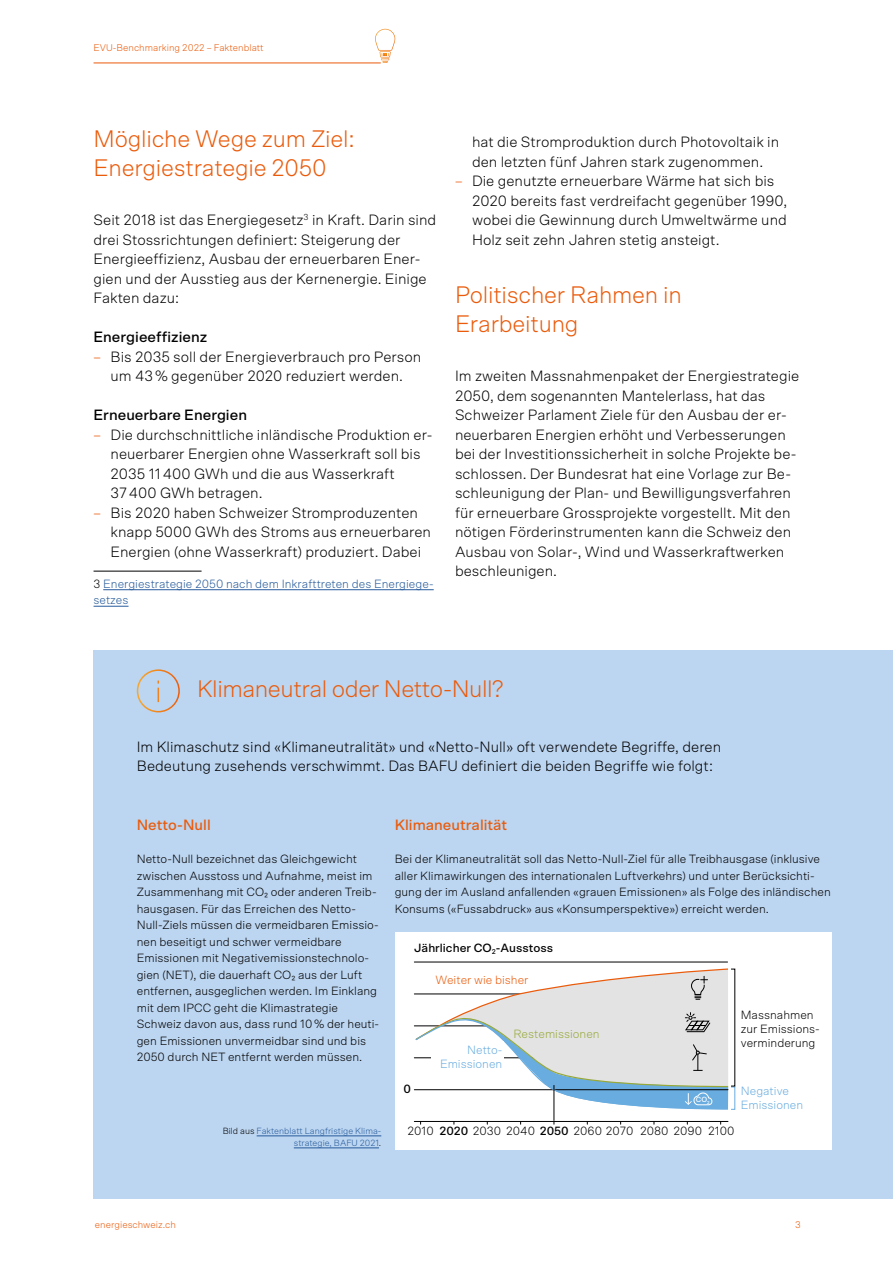
<style>
.page{position:relative;width:893px;height:1263px;background:#fff}
.page>*{position:absolute;margin:0;border:0;box-sizing:border-box;transform-origin:0 0}
.t1{font:300 24px/29.2px "Scto Grotesk A";letter-spacing:-.01em;color:#ea5b0b}
.t2{font:300 15px/19.5px "Scto Grotesk A";color:#000}
.t3{font:500 15px "Scto Grotesk A";color:#000}
.t4{font:500 15px "Scto Grotesk A";color:#ea5b0b}
.t5{font:300 12px/16.5px "Scto Grotesk A";color:#000}
.t6{font:300 12px/16.5px "Scto Grotesk A";color:#275b9b}
.t7{font:300 12px/14.4px "Scto Grotesk A";color:#69acdf}
.t8{font:500 12px "Scto Grotesk A";color:#000}
.t9{font:300 12px "Scto Grotesk A";color:#ea5b0b}
.t10{font:300 12px "Scto Grotesk A";color:#98a93a}
.t11{font:300 9.75px "Scto Grotesk A";color:#ea5b0b}
.t12{font:300 9px/12px "Scto Grotesk A";color:#275b9b;text-align:right}
.t13{font:500 7.5px "Scto Grotesk A";color:#fff}
.s1{color:#ea5b0b}
.s2{color:#000}
.s3{font-weight:500}
</style>
<div class="page">
<svg style="left:375px;top:29px;width:20px;height:34px"></svg>
<hr style="left:94px;top:63px;width:287px;height:1px;background:#ea5b0b">
<hr style="left:94px;top:571px;width:108px;height:1px;background:#000">
<hr style="left:103px;top:589px;width:331px;height:1px;background:#275b9b">
<hr style="left:94px;top:606px;width:35px;height:1px;background:#275b9b">
<div style="left:94px;top:651px;width:799px;height:548px;background:#bcd5f0"></div>
<svg style="left:136px;top:669px;width:44px;height:44px"></svg>
<div style="left:395px;top:932px;width:437px;height:217px;background:#fff"></div>
<hr style="left:414px;top:1121px;width:314px;height:1px;background:#000">
<hr style="left:414px;top:1057px;width:314px;height:1px;background:#000">
<hr style="left:414px;top:994px;width:314px;height:1px;background:#000">
<hr style="left:414px;top:962px;width:314px;height:1px;background:#000">
<hr style="left:414px;top:1025px;width:314px;height:1px;background:#000">
<hr style="left:414px;top:1089px;width:314px;height:1px;background:#000">
<hr style="left:554px;top:1085px;width:1px;height:36px;background:#000">
<svg style="left:415px;top:968px;width:314px;height:143px"></svg>
<div style="left:731px;top:1086px;width:4px;height:24px;border:1px solid #69acdf"></div>
<hr style="left:257px;top:1135px;width:124px;height:1px;background:#275b9b">
<hr style="left:294px;top:1147px;width:85px;height:1px;background:#275b9b">
<p class="t11" style="left:94px;top:42px;width:172px">EVU-Benchmarking 2022 – Faktenblatt</p>
<h1 class="t1" style="left:94px;top:124px;width:263px">Mögliche Wege zum Ziel:<br>Energiestrategie 2050</h1>
<p class="t2" style="left:94px;top:210px;width:344px">Seit 2018 ist das Energiegesetz<sup>3</sup> in Kraft. Darin sind drei Stossrichtungen definiert: Steigerung der Energieeffizienz, Ausbau der erneuerbaren Ener&shy;gien und der Ausstieg aus der Kernenergie. Einige Fakten dazu:</p>
<p class="t3" style="left:94px;top:328px;width:115px">Energieeffizienz</p>
<p class="t2" style="left:94px;top:346px;width:329px;text-align:center"><span class="s1">–</span> Bis 2035 soll der Energieverbrauch pro Person um 43% gegenüber 2020 reduziert werden.</p>
<p class="t3" style="left:94px;top:406px;width:155px">Erneuerbare Energien</p>
<p class="t2" style="left:111px;top:424px;width:324px;text-indent:-17px"><span class="s1">–</span> Die durchschnittliche inländische Produktion er&shy;neuerbarer Energien ohne Wasserkraft soll bis 2035 11400 GWh und die aus Wasserkraft 37400 GWh betragen.</p>
<p class="t2" style="left:111px;top:502px;width:322px;text-indent:-17px"><span class="s1">–</span> Bis 2020 haben Schweizer Stromproduzenten knapp 5000 GWh des Stroms aus erneuerbaren<br>Energien (ohne Wasserkraft) produziert. Dabei</p>
<p class="t6" style="left:94px;top:575px;width:342px"><span class="s2">3</span> Energiestrategie 2050 nach dem Inkrafttreten des Energiege&shy;setzes</p>
<p class="t2" style="left:472px;top:132px;width:309px">hat die Stromproduktion durch Photovoltaik in den letzten fünf Jahren stark zugenommen.</p>
<p class="t2" style="left:472px;top:171px;width:317px;text-indent:-17px"><span class="s1">–</span> Die genutzte erneuerbare Wärme hat sich bis 2020 bereits fast verdreifacht gegenüber 1990, wobei die Gewinnung durch Umweltwärme und Holz seit zehn Jahren stetig ansteigt.</p>
<h1 class="t1" style="left:455px;top:280px;width:228px">Politischer Rahmen in<br>Erarbeitung</h1>
<p class="t2" style="left:455px;top:366px;width:346px">Im zweiten Massnahmenpaket der Energiestrategie 2050, dem sogenannten Mantelerlass, hat das Schweizer Parlament Ziele für den Ausbau der er&shy;neuerbaren Energien erhöht und Verbesserungen bei der Investitionssicherheit in solche Projekte be&shy;schlossen. Der Bundesrat hat eine Vorlage zur Be&shy;schleunigung der Plan- und Bewilligungsverfahren für erneuerbare Grossprojekte vorgestellt. Mit den nötigen Förderinstrumenten kann die Schweiz den Ausbau von Solar-, Wind und Wasserkraftwerken beschleunigen.</p>
<h1 class="t1" style="left:197px;top:674px;width:308px">Klimaneutral oder Netto-Null?</h1>
<p class="t2" style="left:137px;top:736px;width:586px">Im Klimaschutz sind «Klimaneutralität» und «Netto-Null» oft verwendete Begriffe, deren<br>Bedeutung zusehends verschwimmt. Das BAFU definiert die beiden Begriffe wie folgt:</p>
<p class="t4" style="left:137px;top:815px;width:76px">Netto-Null</p>
<p class="t5" style="left:137px;top:851px;width:244px">Netto-Null bezeichnet das Gleichgewicht zwischen Ausstoss und Aufnahme, meist im Zusammenhang mit CO₂ oder anderen Treib&shy;hausgasen. Für das Erreichen des Netto-Null-Ziels müssen die vermeidbaren Emissio&shy;nen beseitigt und schwer vermeidbare Emissionen mit Negativemissionstechnolo&shy;gien (NET), die dauerhaft CO₂ aus der Luft entfernen, ausgeglichen werden. Im Einklang mit dem IPCC geht die Klimastrategie Schweiz davon aus, dass rund 10% der heuti&shy;gen Emissionen unvermeidbar sind und bis 2050 durch NET entfernt werden müssen.</p>
<p class="t12" style="left:223px;top:1125px;width:160px"><span class="s2">Bild aus</span> Faktenblatt Langfristige Klima&shy;strategie, BAFU 2021<span class="s2">.</span></p>
<p class="t4" style="left:395px;top:815px;width:114px">Klimaneutralität</p>
<p class="t5" style="left:395px;top:851px;width:438px">Bei der Klimaneutralität soll das Netto-Null-Ziel für alle Treibhausgase (inklusive aller Klimawirkungen des internationalen Luftverkehrs) und unter Berücksichti&shy;gung der im Ausland anfallenden «grauen Emissionen» als Folge des inländischen Konsums («Fussabdruck» aus «Konsumperspektive») erreicht werden.</p>
<p class="t8" style="left:414px;top:941px;width:140px">Jährlicher CO<sub>2</sub>-Ausstoss</p>
<p class="t8" style="left:403px;top:1082px;width:9px">0</p>
<p class="t9" style="left:435px;top:973px;width:95px">Weiter wie bisher</p>
<p class="t7" style="left:440px;top:1042px;width:64px;text-align:right">Netto-<br>Emissionen</p>
<p class="t10" style="left:513px;top:1026px;width:88px">Restemissionen</p>
<p class="t13" style="left:696px;top:1095px;width:15px">CO<sub>2</sub></p>
<p class="t5" style="left:741px;top:1007px;width:80px;line-height:14.4px">Massnahmen zur Emissions&shy;verminderung</p>
<p class="t7" style="left:741px;top:1083px;width:64px">Negative<br>Emissionen</p>
<p class="t5" style="left:407px;top:1123px;width:28px">2010</p>
<p class="t5" style="left:439px;top:1123px;width:296px"><span class="s3">2020</span> 2030 2040 <span class="s3">2050</span> 2060 2070 2080 2090 2100</p>
<p class="t11" style="left:95px;top:1218px;width:82px">energieschweiz.ch</p>
<p class="t11" style="left:795px;top:1218px;width:7px">3</p>
</div>
